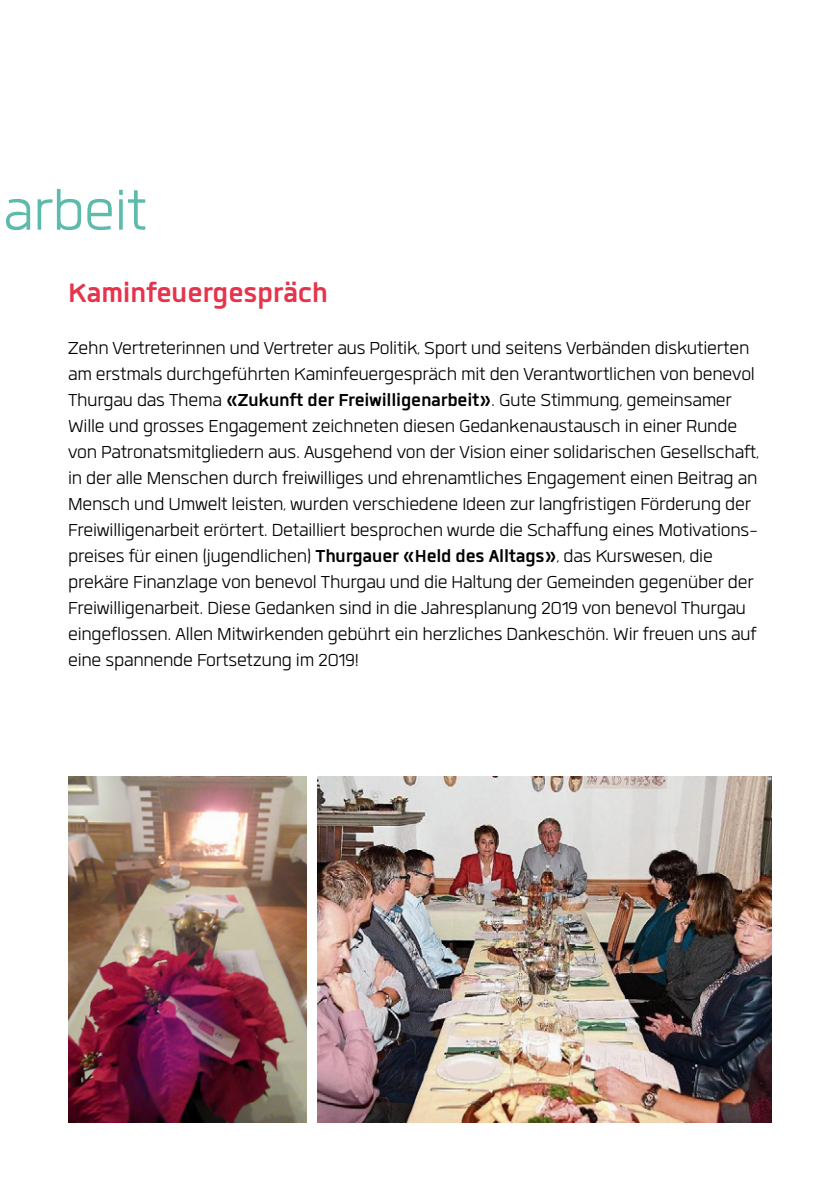
<style>
.page{position:relative;width:840px;height:1191px;background:#fff}
.page>*{position:absolute;margin:0;border:0;box-sizing:border-box;transform-origin:0 0}
.t1{font:300 76px "Quan";letter-spacing:-.01em;color:#5cbbab}
.t2{font:700 37px "Quan";letter-spacing:-.01em;color:#e5344b}
.t3{font:300 24px/26px "Quan";letter-spacing:-.01em;color:#000}
.s1{font-weight:700}
</style>
<div class="page">
<img style="left:68px;top:777px;width:238px;height:346px">
<img style="left:317px;top:777px;width:454px;height:346px">
<h1 class="t1" style="left:3px;top:176px;width:145px">arbeit</h1>
<h2 class="t2" style="left:68px;top:275px;width:261px">Kaminfeuergespräch</h2>
<p class="t3" style="left:68px;top:335px;width:692px">Zehn Vertreterinnen und Vertreter aus Politik, Sport und seitens Verbänden diskutierten am erstmals durchgeführten Kaminfeuergespräch mit den Verantwortlichen von benevol Thurgau das Thema <span class="s1">«Zukunft der Freiwilligenarbeit»</span>. Gute Stimmung, gemeinsamer Wille und grosses Engagement zeichneten diesen Gedankenaustausch in einer Runde von Patronatsmitgliedern aus. Ausgehend von der Vision einer solidarischen Gesellschaft, in der alle Menschen durch freiwilliges und ehrenamtliches Engagement einen Beitrag an Mensch und Umwelt leisten, wurden verschiedene Ideen zur langfristigen Förderung der Freiwilligenarbeit erörtert. Detailliert besprochen wurde die Schaffung eines Motivations&shy;preises für einen (jugendlichen) <span class="s1">Thurgauer «Held des Alltags»</span>, das Kurswesen, die prekäre Finanzlage von benevol Thurgau und die Haltung der Gemeinden gegenüber der Freiwilligenarbeit. Diese Gedanken sind in die Jahresplanung 2019 von benevol Thurgau eingeflossen. Allen Mitwirkenden gebührt ein herzliches Dankeschön. Wir freuen uns auf eine spannende Fortsetzung im 2019!</p>
</div>
